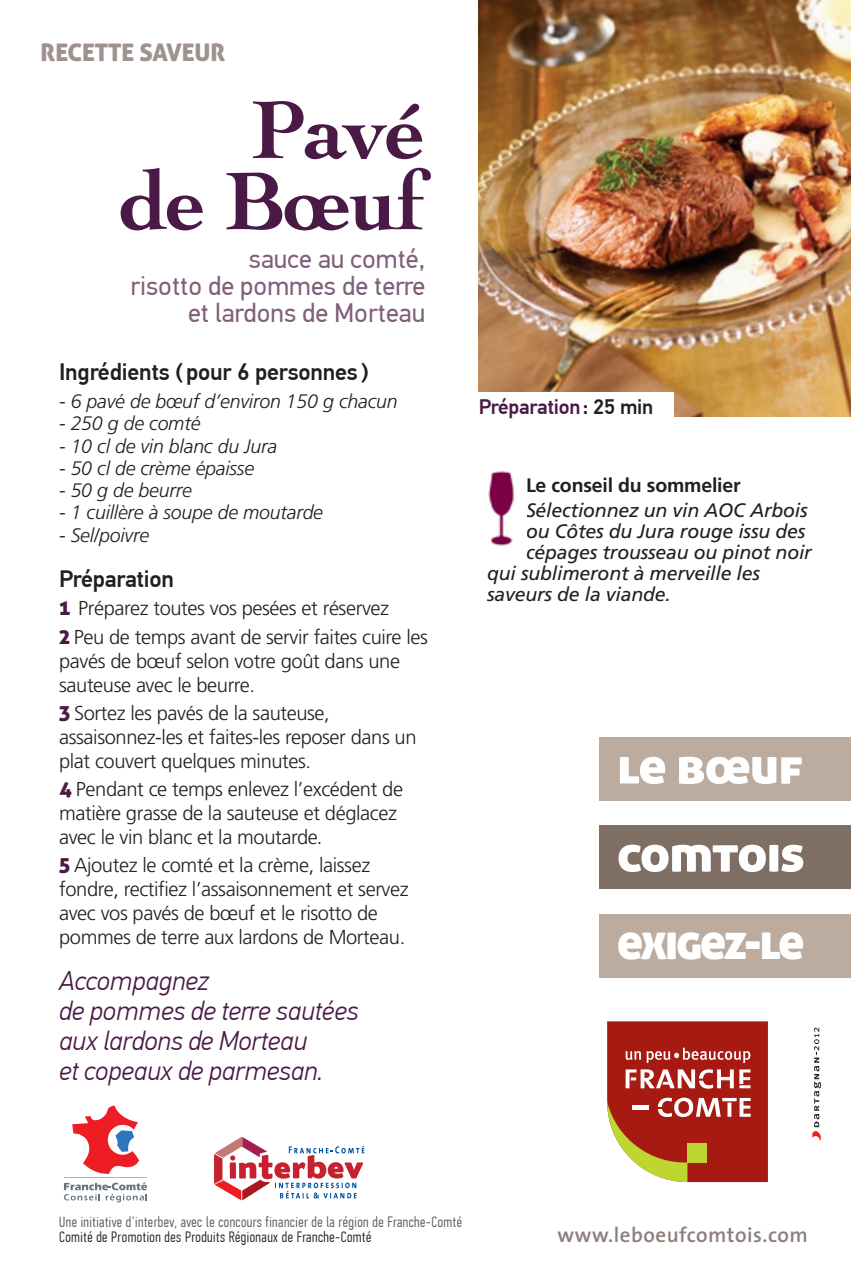
<style>
.page{position:relative;width:851px;height:1276px;background:#fff}
.page>*{position:absolute;margin:0;border:0;box-sizing:border-box;transform-origin:0 0}
.t1{font:700 86.1px "Cochin";letter-spacing:-.02em;color:#4a1946}
.t2{font:50.4px "Aller Display";letter-spacing:-.03em;color:#fff;scale:1.04 1}
.t3{font:50.4px "Aller Display";letter-spacing:-.05em;color:#fff}
.t4{font:italic 300 27px/30px "PF Din Text Pro";letter-spacing:-.005em;color:#4a1946}
.t5{font:26.7px/27px "PF Din Text Pro";color:#7f5f7a;text-align:right}
.t6{font:24.3px "Aller Display";letter-spacing:-.005em;color:#9f918c}
.t7{font:500 23.7px "PF Din Text Pro";letter-spacing:-.01em;color:#231f20}
.t8{font:600 21px "The Sans";letter-spacing:.025em;color:#8b7f7b}
.t9{font:500 21px "PF Din Text Pro";letter-spacing:-.01em;color:#4a1946}
.t10{font:300 20.1px/24px "Frutiger";letter-spacing:-.02em;color:#231f20}
.t11{font:italic 300 19.5px "Frutiger";letter-spacing:-.01em;color:#231f20}
.t12{font:italic 19.5px "Frutiger";letter-spacing:-.01em;color:#231f20}
.t13{font:700 19.5px "Frutiger";letter-spacing:-.01em;color:#231f20}
.t14{font:300 15px "PF Din Text Comp Pro";letter-spacing:.03em;color:#57585a}
.t15{font:300 15px "PF Din Text Comp Pro";letter-spacing:.03em;color:#231f20}
.s1{font-family:"Aller Display";font-weight:400;font-size:21px;color:#4a1946}
.s2{font-family:"PF Din Text Pro"}
.s3{color:#231f20}
</style>
<div class="page">
<svg style="left:64px;top:1182px;width:83px;height:20px"></svg>
<hr style="left:64px;top:1177px;width:83px;height:1px;background:#acb4ba">
<svg style="left:72px;top:1105px;width:67px;height:69px"></svg>
<svg style="left:214px;top:1137px;width:150px;height:63px"></svg>
<img style="left:478px;top:0;width:372px;height:416px">
<svg style="left:812px;top:1027px;width:9px;height:114px"></svg>
<div style="left:599px;top:737px;width:251px;height:64px;background:#bcaca0"></div>
<div style="left:599px;top:826px;width:251px;height:63px;background:#7f6e63"></div>
<div style="left:599px;top:914px;width:251px;height:63px;background:#bcaca0"></div>
<svg style="left:607px;top:1021px;width:161px;height:162px;background:#b64a38"></svg>
<div style="left:468px;top:392px;width:206px;height:29px;background:#fff"></div>
<img style="left:488px;top:471px;width:26px;height:75px">
<p class="t6" style="left:41px;top:37px;width:186px">RECETTE SAVEUR</p>
<p class="t1" style="left:250px;top:79px;width:176px">Pavé</p>
<p class="t1" style="left:120px;top:150px;width:307px">de Bœuf</p>
<p class="t5" style="left:249px;top:245px;width:178px">sauce au comté,</p>
<p class="t5" style="left:130px;top:272px;width:296px">risotto de pommes de terre et lardons de Morteau</p>
<p class="t7" style="left:59px;top:357px;width:311px">Ingrédients (pour 6 personnes)</p>
<p class="t11" style="left:59px;top:390px;width:340px">- 6 pavé de bœuf d’environ 150 g chacun</p>
<p class="t11" style="left:59px;top:412px;width:143px">- 250 g de comté</p>
<p class="t11" style="left:59px;top:435px;width:219px">- 10 cl de vin blanc du Jura</p>
<p class="t11" style="left:59px;top:457px;width:196px">- 50 cl de crème épaisse</p>
<p class="t11" style="left:59px;top:479px;width:134px">- 50 g de beurre</p>
<p class="t11" style="left:59px;top:501px;width:265px">- 1 cuillère à soupe de moutarde</p>
<p class="t11" style="left:59px;top:524px;width:91px">- Sel/poivre</p>
<p class="t7" style="left:59px;top:565px;width:116px">Préparation</p>
<p class="t10" style="left:59px;top:596px;width:331px"><span class="s1">1</span> Préparez toutes vos pesées et réservez</p>
<p class="t10" style="left:59px;top:624px;width:370px"><span class="s1">2</span> Peu de temps avant de servir faites cuire les pavés de bœuf selon votre goût dans une sauteuse avec le beurre.</p>
<p class="t10" style="left:59px;top:701px;width:359px"><span class="s1">3</span> Sortez les pavés de la sauteuse, assaisonnez-les et faites-les reposer dans un plat couvert quelques minutes.</p>
<p class="t10" style="left:59px;top:777px;width:345px"><span class="s1">4</span> Pendant ce temps enlevez l’excédent de matière grasse de la sauteuse et déglacez avec le vin blanc et la moutarde<span class="s2">.</span></p>
<p class="t10" style="left:59px;top:853px;width:351px"><span class="s1">5</span> Ajoutez le comté et la crème, laissez fondre, rectifiez l’assaisonnement et servez avec vos pavés de bœuf et le risotto de pommes de terre aux lardons de Morteau.</p>
<p class="t4" style="left:59px;top:966px;width:301px">Accompagnez<br>de pommes de terre sautées aux lardons de Morteau<br>et copeaux de parmesan.</p>
<p class="t9" style="left:478px;top:394px;width:176px">Préparation: <span class="s3">25 min</span></p>
<p class="t13" style="left:526px;top:473px;width:216px">Le conseil du sommelier</p>
<p class="t12" style="left:526px;top:499px;width:283px">Sélectionnez un vin AOC Arbois</p>
<p class="t12" style="left:526px;top:520px;width:281px">ou Côtes du Jura rouge issu des</p>
<p class="t12" style="left:526px;top:541px;width:287px">cépages trousseau ou pinot noir</p>
<p class="t12" style="left:487px;top:562px;width:274px">qui sublimeront à merveille les</p>
<p class="t12" style="left:487px;top:583px;width:185px">saveurs de la viande.</p>
<p class="t2" style="left:616px;top:733px;width:180px">le bœuf</p>
<p class="t2" style="left:616px;top:821px;width:182px">comtois</p>
<p class="t3" style="left:616px;top:909px;width:189px">exigez-le</p>
<p class="t14" style="left:59px;top:1213px;width:404px">Une initiative d’interbev, avec le concours financier de la région de Franche-Comté</p>
<p class="t15" style="left:59px;top:1228px;width:314px">Comité de Promotion des Produits Régionaux de Franche-Comté</p>
<p class="t8" style="left:557px;top:1217px;width:252px">www.leboeufcomtois.com</p>
</div>
